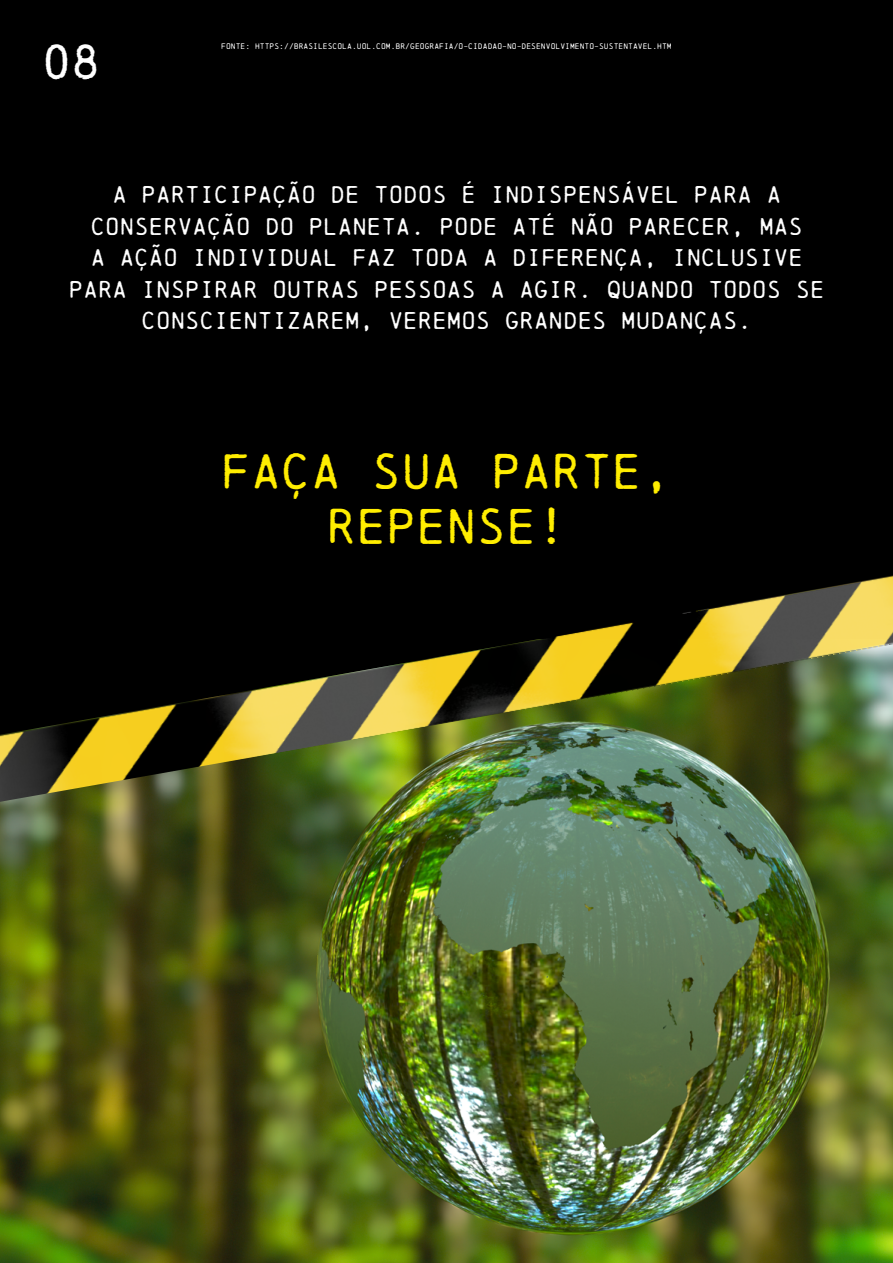
<style>
.page{position:relative;width:893px;height:1263px;background:#000}
.page>*{position:absolute;margin:0;border:0;box-sizing:border-box;transform-origin:0 0}
.t1{font:46.5px/55.8px "Chainprinter";color:#ffed00;text-align:center}
.t2{font:45px "Chainprinter";color:#fff}
.t3{font:22.5px/31.5px "Chainprinter";color:#fff;text-align:center}
.t4{font:7.5px "Chainprinter";color:#fff}
</style>
<div class="page">
<img style="left:0;top:802px;width:893px;height:461px">
<img style="left:0;top:575px;width:893px;height:227px">
<svg style="left:0;top:575px;width:585px;height:164px"></svg>
<h2 class="t2" style="left:42px;top:34px;width:60px">08</h2>
<p class="t4" style="left:221px;top:41px;width:452px">FONTE: HTTPS://BRASILESCOLA.UOL.COM.BR/GEOGRAFIA/O-CIDADAO-NO-DESENVOLVIMENTO-SUSTENTAVEL.HTM</p>
<p class="t3" style="left:69px;top:179px;width:757px">A PARTICIPAÇÃO DE TODOS É INDISPENSÁVEL PARA A CONSERVAÇÃO DO PLANETA. PODE ATÉ NÃO PARECER, MAS<br>A AÇÃO INDIVIDUAL FAZ TODA A DIFERENÇA, INCLUSIVE PARA INSPIRAR OUTRAS PESSOAS A AGIR. QUANDO TODOS SE CONSCIENTIZAREM, VEREMOS GRANDES MUDANÇAS.</p>
<h1 class="t1" style="left:221px;top:443px;width:452px">FAÇA SUA PARTE,<br>REPENSE!</h1>
</div>
